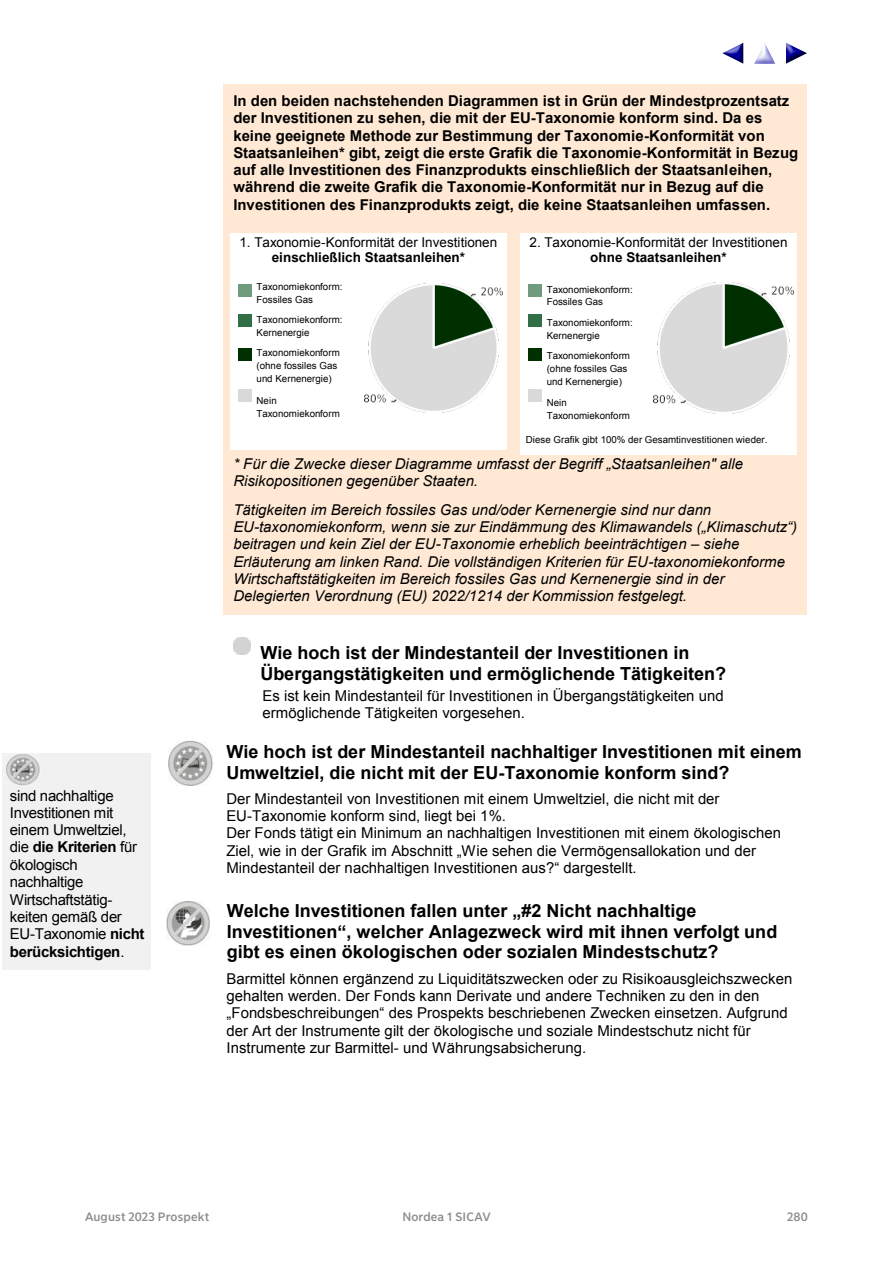
<style>
.page{position:relative;width:893px;height:1263px;background:#fff}
.page>*{position:absolute;margin:0;border:0;box-sizing:border-box;transform-origin:0 0}
.t1{font:700 18px/20.7px "Arial";color:#000}
.t2{font:15px/17.2px "Arial";color:#000}
.t3{font:italic 15px/17.2px "Arial";color:#000}
.t4{font:700 15px/17.2px "Arial";color:#000}
.t5{font:15px/17.2px "Arial";letter-spacing:-.02em;color:#000}
.t6{font:13.5px "Arial";letter-spacing:.005em;color:#000}
.t7{font:700 13.5px "Arial";color:#000}
.t8{font:500 12px "Nordea Sans Small";letter-spacing:.01em;color:#8d8b8f}
.t9{font:9.75px/12.9px "Arial";color:#000}
.s1{font-weight:700}
</style>
<div class="page">
<div style="left:722px;top:43px;width:21px;height:21px;background:#0000a4;opacity:.5"></div>
<div style="left:786px;top:44px;width:21px;height:20px;background:#000;opacity:.5"></div>
<div style="left:754px;top:43px;width:21px;height:21px;background:#0000a4;opacity:.65"></div>
<img style="left:528px;top:282px;width:266px;height:132px">
<img style="left:238px;top:283px;width:265px;height:130px">
<img style="left:167px;top:902px;width:42px;height:43px">
<img style="left:168px;top:742px;width:44px;height:44px">
<div style="left:3px;top:753px;width:148px;height:217px;background:#f1f1f1"></div>
<img style="left:233px;top:637px;width:17px;height:17px">
<hr style="left:0;top:1220px;width:893px;height:1px;background:#e6007d">
<hr style="left:0;top:42px;width:893px;height:1px;background:#e6007d">
<hr style="left:0;top:210px;width:893px;height:1px;background:#e6007d">
<hr style="left:0;top:379px;width:893px;height:1px;background:#e6007d">
<hr style="left:0;top:547px;width:893px;height:1px;background:#e6007d">
<hr style="left:0;top:715px;width:893px;height:1px;background:#e6007d">
<hr style="left:0;top:883px;width:893px;height:1px;background:#e6007d">
<hr style="left:0;top:1052px;width:893px;height:1px;background:#e6007d">
<p class="t4" style="left:233px;top:93px;width:566px">In den beiden nachstehenden Diagrammen ist in Grün der Mindestprozentsatz der Investitionen zu sehen, die mit der EU-Taxonomie konform sind. Da es keine geeignete Methode zur Bestimmung der Taxonomie-Konformität von Staatsanleihen* gibt, zeigt die erste Grafik die Taxonomie-Konformität in Bezug auf alle Investitionen des Finanzprodukts einschließlich der Staatsanleihen, während die zweite Grafik die Taxonomie-Konformität nur in Bezug auf die Investitionen des Finanzprodukts zeigt, die keine Staatsanleihen umfassen.</p>
<p class="t6" style="left:239px;top:233px;width:259px">1. Taxonomie-Konformität der Investitionen</p>
<p class="t7" style="left:272px;top:248px;width:195px">einschließlich Staatsanleihen*</p>
<p class="t9" style="left:257px;top:280px;width:87px">Taxonomiekonform:<br>Fossiles Gas</p>
<p class="t9" style="left:257px;top:314px;width:87px">Taxonomiekonform:<br>Kernenergie</p>
<p class="t9" style="left:257px;top:347px;width:85px">Taxonomiekonform (ohne fossiles Gas und Kernenergie)</p>
<p class="t9" style="left:257px;top:394px;width:85px">Nein<br>Taxonomiekonform</p>
<p class="t6" style="left:529px;top:233px;width:260px">2. Taxonomie-Konformität der Investitionen</p>
<p class="t7" style="left:590px;top:248px;width:138px">ohne Staatsanleihen*</p>
<p class="t9" style="left:547px;top:283px;width:87px">Taxonomiekonform:<br>Fossiles Gas</p>
<p class="t9" style="left:547px;top:316px;width:87px">Taxonomiekonform:<br>Kernenergie</p>
<p class="t9" style="left:547px;top:349px;width:85px">Taxonomiekonform (ohne fossiles Gas und Kernenergie)</p>
<p class="t9" style="left:547px;top:397px;width:85px">Nein<br>Taxonomiekonform</p>
<p class="t9" style="left:526px;top:434px;width:243px">Diese Grafik gibt 100% der Gesamtinvestitionen wieder.</p>
<p class="t5" style="left:10px;top:787px;width:136px">sind nachhaltige<br>Investitionen mit einem Umweltziel, die <span class="s1">die Kriterien</span> für ökologisch nachhaltige<br>Wirtschaftstätig&shy;keiten gemäß der<br>EU-Taxonomie <span class="s1">nicht berücksichtigen</span>.</p>
<p class="t3" style="left:233px;top:455px;width:511px">* Für die Zwecke dieser Diagramme umfasst der Begriff „Staatsanleihen" alle<br>Risikopositionen gegenüber Staaten.</p>
<p class="t3" style="left:233px;top:501px;width:565px">Tätigkeiten im Bereich fossiles Gas und/oder Kernenergie sind nur dann EU-taxonomiekonform, wenn sie zur Eindämmung des Klimawandels („Klimaschutz“) beitragen und kein Ziel der EU-Taxonomie erheblich beeinträchtigen – siehe Erläuterung am linken Rand. Die vollständigen Kriterien für EU-taxonomiekonforme Wirtschaftstätigkeiten im Bereich fossiles Gas und Kernenergie sind in der Delegierten Verordnung (EU) 2022/1214 der Kommission festgelegt.</p>
<p class="t1" style="left:260px;top:643px;width:467px">Wie hoch ist der Mindestanteil der Investitionen in<br>Übergangstätigkeiten und ermöglichende Tätigkeiten?</p>
<p class="t2" style="left:263px;top:687px;width:463px">Es ist kein Mindestanteil für Investitionen in Übergangstätigkeiten und ermöglichende Tätigkeiten vorgesehen.</p>
<p class="t1" style="left:226px;top:742px;width:577px">Wie hoch ist der Mindestanteil nachhaltiger Investitionen mit einem<br>Umweltziel, die nicht mit der EU-Taxonomie konform sind?</p>
<p class="t2" style="left:226px;top:790px;width:556px">Der Mindestanteil von Investitionen mit einem Umweltziel, die nicht mit der EU-Taxonomie konform sind, liegt bei 1%.<br>Der Fonds tätigt ein Minimum an nachhaltigen Investitionen mit einem ökologischen Ziel, wie in der Grafik im Abschnitt „Wie sehen die Vermögensallokation und der Mindestanteil der nachhaltigen Investitionen aus?“ dargestellt.</p>
<p class="t1" style="left:227px;top:900px;width:552px">Welche Investitionen fallen unter „#2 Nicht nachhaltige<br>Investitionen“, welcher Anlagezweck wird mit ihnen verfolgt und gibt es einen ökologischen oder sozialen Mindestschutz?</p>
<p class="t2" style="left:227px;top:970px;width:567px">Barmittel können ergänzend zu Liquiditätszwecken oder zu Risikoausgleichszwecken gehalten werden. Der Fonds kann Derivate und andere Techniken zu den in den „Fondsbeschreibungen“ des Prospekts beschriebenen Zwecken einsetzen. Aufgrund der Art der Instrumente gilt der ökologische und soziale Mindestschutz nicht für Instrumente zur Barmittel- und Währungsabsicherung.</p>
<p class="t8" style="left:85px;top:1209px;width:126px">August 2023 Prospekt</p>
<p class="t8" style="left:402px;top:1209px;width:90px">Nordea 1 SICAV</p>
<p class="t8" style="left:787px;top:1209px;width:22px">280</p>
</div>
